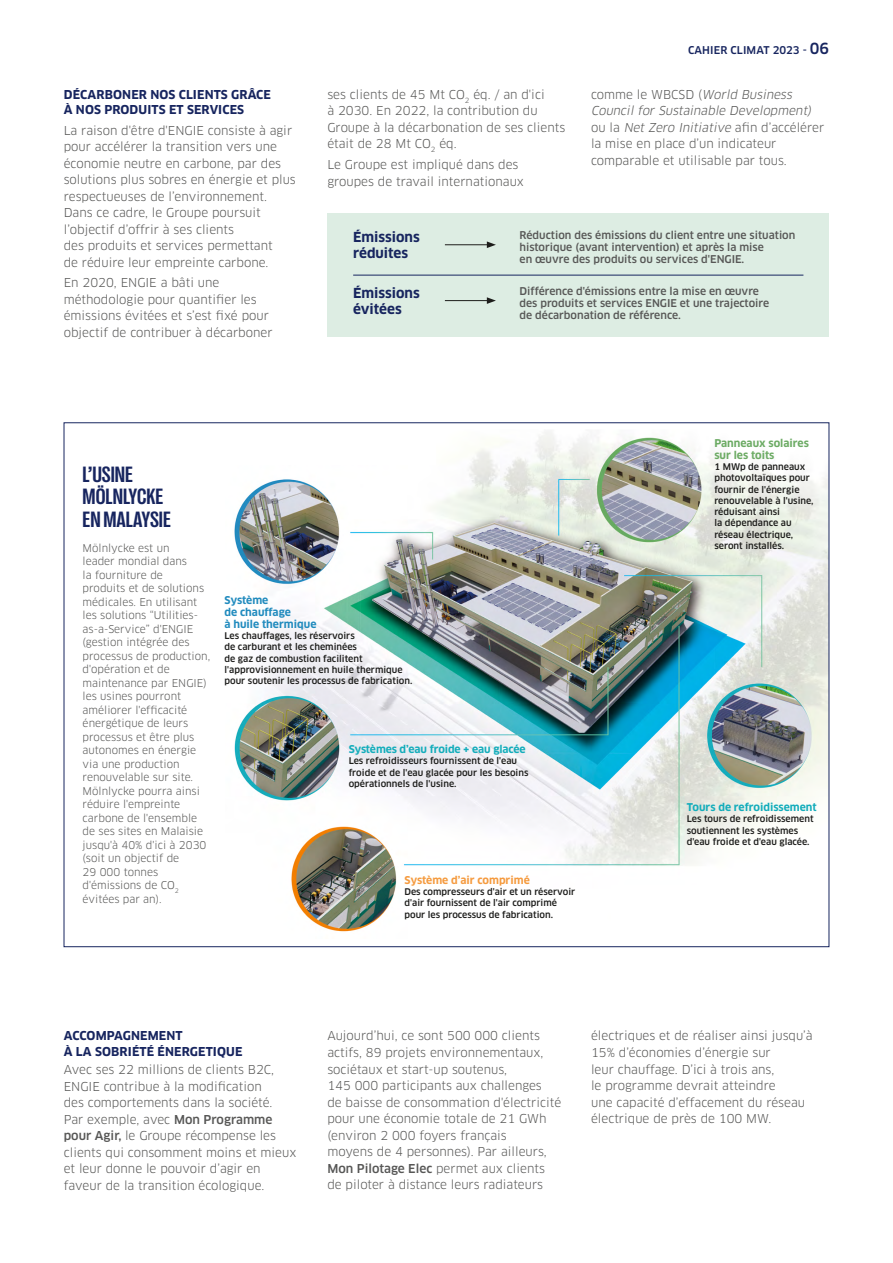
<style>
.page{position:relative;width:893px;height:1263px;background:#fff}
.page>*{position:absolute;margin:0;border:0;box-sizing:border-box;transform-origin:0 0}
.t1{font:700 condensed 22.5px/22.5px "Right Grotesk";color:#17255f}
.t2{font:700 13.5px/16.5px "Clan OT";color:#17255f}
.t3{font:12px/16.5px "Clan OT";color:#575756}
.t4{font:700 12px/15px "Clan OT";letter-spacing:.01em;color:#17255f}
.t5{font:10.5px/13.5px "Clan OT";color:#575756}
.t6{font:500 10.5px/12px "Clan OT";color:#575756}
.t7{font:700 10.5px "Clan OT";letter-spacing:-.01em;color:#14adbb}
.t8{font:700 10.5px/12px "Clan OT";color:#218bbe}
.t9{font:700 10.5px/12px "Clan OT";color:#6cab64}
.t10{font:700 10.5px "Clan OT";color:#f59b3f}
.t11{font:500 10.5px "Clan OT";letter-spacing:.01em;color:#17255f}
.t12{font:500 9px/11.2px "Clan OT";color:#1d1d1b}
.s1{font-size:15px}
.s2{font-style:italic}
.s3{font-weight:500}
</style>
<div class="page">
<div style="left:327px;top:213px;width:502px;height:124px;background:#ddede3"></div>
<hr style="left:445px;top:244px;width:44px;height:1px;background:#1d1d1b">
<svg style="left:487px;top:241px;width:9px;height:7px"></svg>
<hr style="left:445px;top:300px;width:44px;height:1px;background:#1d1d1b">
<svg style="left:487px;top:297px;width:9px;height:7px"></svg>
<hr style="left:353px;top:275px;width:450px;height:1px;background:#17255f">
<img style="left:234px;top:431px;width:593px;height:501px">
<div style="left:225px;top:421px;width:210px;height:44px;background:#fff"></div>
<div style="left:611px;top:885px;width:218px;height:61px;background:#fff"></div>
<p class="t4" style="left:64px;top:87px;width:209px">DÉCARBONER NOS CLIENTS GRÂCE<br>À NOS PRODUITS ET SERVICES</p>
<p class="t3" style="left:64px;top:122px;width:234px">La raison d'être d'ENGIE consiste à agir pour accélérer la transition vers une économie neutre en carbone, par des solutions plus sobres en énergie et plus respectueuses de l’environnement.<br>Dans ce cadre, le Groupe poursuit l’objectif d’offrir à ses clients<br>des produits et services permettant<br>de réduire leur empreinte carbone.</p>
<p class="t3" style="left:64px;top:275px;width:210px">En 2020, ENGIE a bâti une méthodologie pour quantifier les émissions évitées et s’est fixé pour objectif de contribuer à décarboner</p>
<p class="t3" style="left:327px;top:86px;width:239px">ses clients de 45 Mt CO<sub>2</sub> éq. / an d'ici<br>à 2030. En 2022, la contribution du<br>Groupe à la décarbonation de ses clients était de 28 Mt CO<sub>2</sub> éq.</p>
<p class="t3" style="left:327px;top:156px;width:198px">Le Groupe est impliqué dans des groupes de travail internationaux</p>
<p class="t11" style="left:688px;top:44px;width:143px">CAHIER CLIMAT 2023 - <span class="s1">06</span></p>
<p class="t3" style="left:591px;top:86px;width:235px">co m m e l e W B C S D (<span class="s2">World Business Council for Sustainable Development) </span>ou la <span class="s2">Net Zero Initiative</span> afin d’accélérer la mise en place d’un indicateur comparable et utilisable par tous.</p>
<p class="t2" style="left:353px;top:229px;width:68px">Émissions réduites</p>
<p class="t6" style="left:520px;top:229px;width:277px">Réduction des émissions du client entre une situation historique (avant intervention) et après la mise<br>en œuvre des produits ou services d'ENGIE.</p>
<p class="t2" style="left:353px;top:285px;width:68px">Émissions évitées</p>
<p class="t6" style="left:520px;top:286px;width:251px">Différence d'émissions entre la mise en œuvre des produits et services ENGIE et une trajectoire de décarbonation de référence.</p>
<h1 class="t1" style="left:83px;top:463px;width:90px">L’USINE<br>MÖLNLYCKE<br>EN MALAYSIE</h1>
<p class="t5" style="left:83px;top:541px;width:129px">Mölnlycke est un<br>leader mondial dans<br>la fourniture de<br>produits et de solutions médicales. En utilisant les solutions “Utilities&shy;as-a-Service” d'ENGIE (gestion intégrée des processus de production, d'opération et de maintenance par ENGIE) les usines pourront améliorer l'efficacité énergétique de leurs processus et être plus autonomes en énergie via une production renouvelable sur site.<br>Mölnlycke pourra ainsi réduire l'empreinte carbone de l'ensemble de ses sites en Malaisie jusqu'à 40% d'ici à 2030 (soit un objectif de<br>29 000 tonnes d'émissions de CO<sub>2 </sub>évitées par an).</p>
<p class="t8" style="left:225px;top:594px;width:93px">Système<br>de chauffage<br>à huile thermique</p>
<p class="t12" style="left:225px;top:630px;width:189px">Les chauffages, les réservoirs<br>de carburant et les cheminées<br>de gaz de combustion facilitent l'approvisionnement en huile thermique pour soutenir les processus de fabrication.</p>
<p class="t7" style="left:349px;top:743px;width:178px">Systèmes d’eau froide + eau glacée</p>
<p class="t12" style="left:349px;top:755px;width:181px">Les refroidisseurs fournissent de l'eau froide et de l'eau glacée pour les besoins opérationnels de l'usine.</p>
<p class="t10" style="left:404px;top:874px;width:127px">Système d’air comprimé</p>
<p class="t12" style="left:404px;top:886px;width:172px">Des compresseurs d'air et un réservoir d'air fournissent de l'air comprimé pour les processus de fabrication.</p>
<p class="t9" style="left:714px;top:437px;width:96px">Panneaux solaires sur les toits</p>
<p class="t12" style="left:714px;top:461px;width:101px">1 MWp de panneaux photovoltaïques pour fournir de l'énergie renouvelable à l'usine, réduisant ainsi<br>la dépendance au réseau électrique, seront installés.</p>
<p class="t7" style="left:687px;top:801px;width:132px">Tours de refroidissement</p>
<p class="t12" style="left:687px;top:813px;width:128px">Les tours de refroidissement soutiennent les systèmes d'eau froide et d'eau glacée.</p>
<p class="t4" style="left:64px;top:1029px;width:180px">ACCOMPAGNEMENT<br>À LA SOBRIÉTÉ ÉNERGETIQUE</p>
<p class="t3" style="left:64px;top:1061px;width:234px">Avec ses 22 millions de clients B2C, ENGIE contribue à la modification<br>des comportements dans la société.<br>Par exemple, avec <span class="s3">Mon Programme pour Agir,</span> le Groupe récompense les clients qui consomment moins et mieux et leur donne le pouvoir d’agir en faveur de la transition écologique.</p>
<p class="t3" style="left:327px;top:1028px;width:235px">Aujourd’hui, ce sont 500 000 clients actifs, 89 projets environnementaux, sociétaux et start-up soutenus,<br>145 000 participants aux challenges<br>de baisse de consommation d'électricité pour une économie totale de 21 GWh (environ 2 000 foyers français<br>moyens de 4 personnes). Par ailleurs, <span class="s3">Mon Pilotage Elec</span> permet aux clients de piloter à distance leurs radiateurs</p>
<p class="t3" style="left:591px;top:1028px;width:223px">électriques et de réaliser ainsi jusqu’à 15% d’économies d’énergie sur<br>leur chauffage. D’ici à trois ans,<br>le programme devrait atteindre<br>une capacité d’effacement du réseau électrique de près de 100 MW.</p>
</div>
